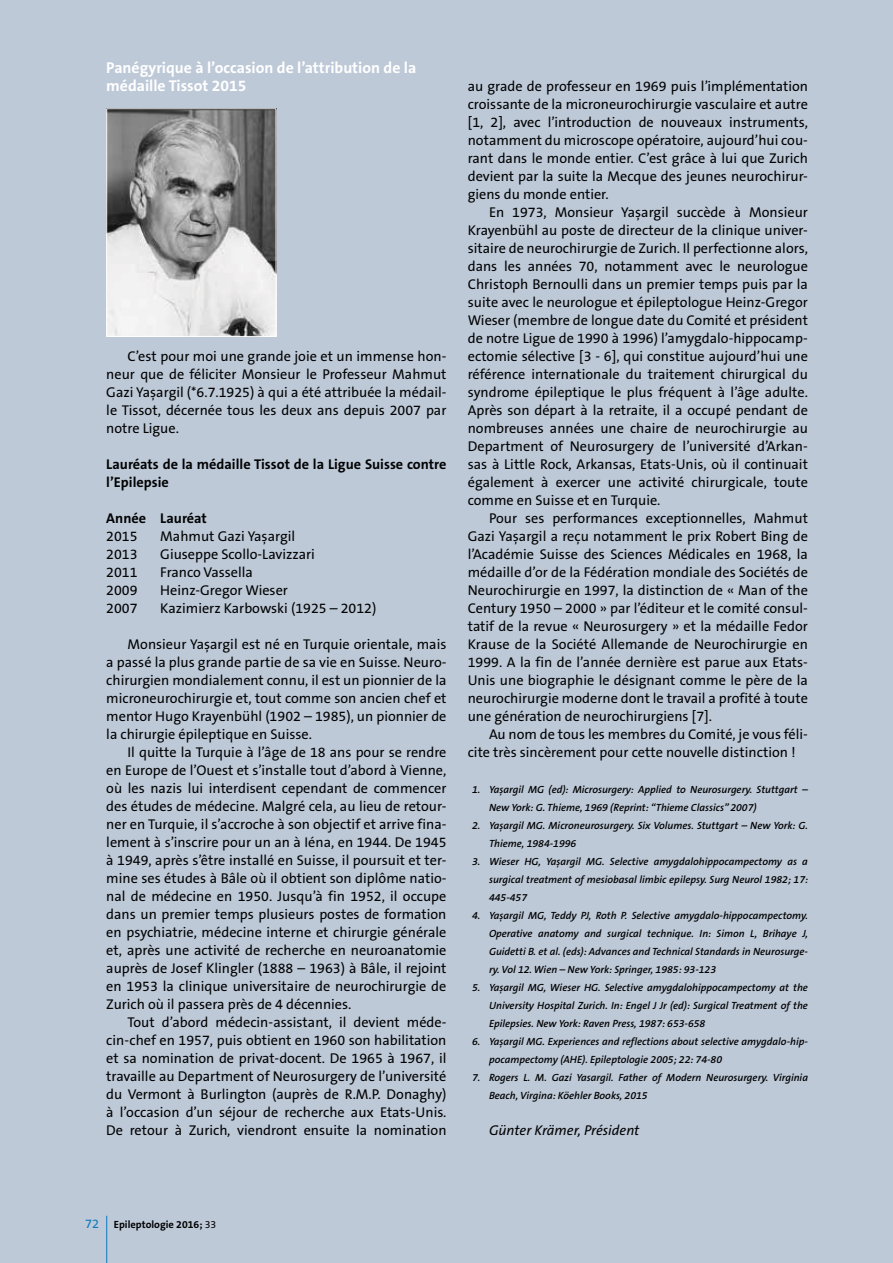
<style>
.page{position:relative;width:893px;height:1263px;background:#fff}
.page>*{position:absolute;margin:0;border:0;box-sizing:border-box;transform-origin:0 0}
.t1{font:700 15.75px/18px "The Sans B W7";color:#fff}
.t2{font:14.25px/18px "The Sans B W5 Plain";color:#010202;text-align:justify}
.t3{font:700 14.25px/18px "The Sans B W7";color:#010202}
.t4{font:italic 14.25px "The Sans B W5 Plain";color:#010202}
.t5{font:italic 600 10.5px/18px "The Sans B W6";color:#010202}
.t6{font:700 10.5px "The Sans B W7";color:#010202}
.s1{font-family:"The Sans B W5 Plain";font-weight:400;font-size:12.75px;color:#0c7abe}
.s2{font-family:"The Sans B W5 Plain";font-weight:400}
</style>
<div class="page">
<div style="left:0;top:0;width:892px;height:1263px;background:#bec9d8"></div>
<hr style="left:106px;top:1216px;width:1px;height:47px;background:#0c7abe">
<img style="left:108px;top:110px;width:166px;height:225px">
<div style="left:106px;top:108px;width:170px;height:229px;border:1px solid #fff"></div>
<p class="t1" style="left:106px;top:60px;width:311px">Panégyrique à l’occasion de l’attribution de la médaille Tissot 2015</p>
<p class="t2" style="left:106px;top:349px;width:342px;text-indent:21px">C’est pour moi une grande joie et un immense hon&shy;neur que de féliciter Monsieur le Professeur Mahmut Gazi Yaşargil (*6.7.1925) à qui a été attribuée la médail&shy;le Tissot, décernée tous les deux ans depuis 2007 par notre Ligue.</p>
<p class="t3" style="left:106px;top:457px;width:342px">Lauréats de la médaille Tissot de la Ligue Suisse contre l’Epilepsie</p>
<p class="t3" style="left:106px;top:511px;width:102px">Année Lauréat</p>
<p class="t2" style="left:106px;top:529px;width:33px">2015</p>
<p class="t2" style="left:160px;top:529px;width:136px">Mahmut Gazi Yaşargil</p>
<p class="t2" style="left:106px;top:547px;width:33px">2013</p>
<p class="t2" style="left:160px;top:547px;width:156px">Giuseppe Scollo-Lavizzari</p>
<p class="t2" style="left:106px;top:565px;width:33px">2011</p>
<p class="t2" style="left:160px;top:565px;width:94px">Franco Vassella</p>
<p class="t2" style="left:106px;top:582px;width:33px">2009</p>
<p class="t2" style="left:160px;top:582px;width:129px">Heinz-Gregor Wieser</p>
<p class="t2" style="left:106px;top:600px;width:33px">2007</p>
<p class="t2" style="left:160px;top:600px;width:218px">Kazimierz Karbowski (1925 – 2012)</p>
<p class="t2" style="left:106px;top:636px;width:342px;text-indent:21px">Monsieur Yaşargil est né en Turquie orientale, mais a passé la plus grande partie de sa vie en Suisse. Neuro&shy;chirurgien mondialement connu, il est un pionnier de la microneurochirurgie et, tout comme son ancien chef et mentor Hugo Krayenbühl (1902 – 1985), un pionnier de la chirurgie épileptique en Suisse.</p>
<p class="t2" style="left:106px;top:744px;width:342px;text-indent:21px">Il quitte la Turquie à l’âge de 18 ans pour se rendre en Europe de l’Ouest et s’installe tout d’abord à Vienne, où les nazis lui interdisent cependant de commencer des études de médecine. Malgré cela, au lieu de retour&shy;ner en Turquie, il s’accroche à son objectif et arrive fina&shy;lement à s’inscrire pour un an à Iéna, en 1944. De 1945 à 1949, après s’être installé en Suisse, il poursuit et ter&shy;mine ses études à Bâle où il obtient son diplôme natio&shy;nal de médecine en 1950. Jusqu’à fin 1952, il occupe dans un premier temps plusieurs postes de formation en psychiatrie, médecine interne et chirurgie générale et, après une activité de recherche en neuroanatomie auprès de Josef Klingler (1888 – 1963) à Bâle, il rejoint en 1953 la clinique universitaire de neurochirurgie de Zurich où il passera près de 4 décennies.</p>
<p class="t2" style="left:106px;top:1014px;width:342px;text-indent:21px">Tout d’abord médecin-assistant, il devient méde&shy;cin-chef en 1957, puis obtient en 1960 son habilitation et sa nomination de privat-docent. De 1965 à 1967, il travaille au Department of Neurosurgery de l’université du Vermont à Burlington (auprès de R.M.P. Donaghy) à l’occasion d’un séjour de recherche aux Etats-Unis.<br>De retour à Zurich, viendront ensuite la nomination</p>
<p class="t2" style="left:468px;top:79px;width:342px">au grade de professeur en 1969 puis l’implémentation croissante de la microneurochirurgie vasculaire et autre [1, 2], avec l’introduction de nouveaux instruments, notamment du microscope opératoire, aujourd’hui cou&shy;rant dans le monde entier. C’est grâce à lui que Zurich devient par la suite la Mecque des jeunes neurochirur&shy;giens du monde entier.</p>
<p class="t2" style="left:468px;top:205px;width:342px;text-indent:21px">En 1973, Monsieur Yaşargil succède à Monsieur Krayenbühl au poste de directeur de la clinique univer&shy;sitaire de neurochirurgie de Zurich. Il perfectionne alors, dans les années 70, notamment avec le neurologue Christoph Bernoulli dans un premier temps puis par la suite avec le neurologue et épileptologue Heinz-Gregor Wieser (membre de longue date du Comité et président de notre Ligue de 1990 à 1996) l’amygdalo-hippocamp&shy;ectomie sélective [3 - 6], qui constitue aujourd’hui une référence internationale du traitement chirurgical du syndrome épileptique le plus fréquent à l’âge adulte.<br>Après son départ à la retraite, il a occupé pendant de nombreuses années une chaire de neurochirurgie au Department of Neurosurgery de l’université d’Arkan&shy;sas à Little Rock, Arkansas, Etats-Unis, où il continuait également à exercer une activité chirurgicale, toute comme en Suisse et en Turquie.</p>
<p class="t2" style="left:468px;top:510px;width:342px;text-indent:21px">Pour ses performances exceptionnelles, Mahmut Gazi Yaşargil a reçu notamment le prix Robert Bing de l’Académie Suisse des Sciences Médicales en 1968, la médaille d’or de la Fédération mondiale des Sociétés de Neurochirurgie en 1997, la distinction de « Man of the Century 1950 – 2000 » par l’éditeur et le comité consul&shy;tatif de la revue « Neurosurgery » et la médaille Fedor Krause de la Société Allemande de Neurochirurgie en 1999. A la fin de l’année dernière est parue aux Etats-Unis une biographie le désignant comme le père de la neurochirurgie moderne dont le travail a profité à toute une génération de neurochirurgiens [7].</p>
<p class="t2" style="left:468px;top:726px;width:342px;text-indent:21px">Au nom de tous les membres du Comité, je vous féli&shy;cite très sincèrement pour cette nouvelle distinction !</p>
<p class="t5" style="left:489px;top:782px;width:320px;text-indent:-17px">1. Yaşargil MG (ed): Microsurgery: Applied to Neurosurgery. Stuttgart –<br>New York: G. Thieme, 1969 (Reprint: “Thieme Classics” 2007)</p>
<p class="t5" style="left:489px;top:818px;width:320px;text-indent:-17px">2. Yaşargil MG. Microneurosurgery. Six Volumes. Stuttgart – New York: G.<br>Thieme, 1984-1996</p>
<p class="t5" style="left:489px;top:854px;width:320px;text-align:justify;text-indent:-17px">3. Wieser HG, Yaşargil MG. Selective amygdalohippocampectomy as a surgical treatment of mesiobasal limbic epilepsy. Surg Neurol 1982; 17:<br>445-457</p>
<p class="t5" style="left:489px;top:908px;width:320px;text-align:justify;text-indent:-17px">4. Yaşargil MG, Teddy PJ, Roth P. Selective amygdalo-hippocampectomy.<br>Operative anatomy and surgical technique. In: Simon L, Brihaye J, Guidetti B. et al. (eds): Advances and Technical Standards in Neurosurge&shy;ry. Vol 12. Wien – New York: Springer, 1985: 93-123</p>
<p class="t5" style="left:489px;top:979px;width:320px;text-align:justify;text-indent:-17px">5. Yaşargil MG, Wieser HG. Selective amygdalohippocampectomy at the University Hospital Zurich. In: Engel J Jr (ed): Surgical Treatment of the Epilepsies. New York: Raven Press, 1987: 653-658</p>
<p class="t5" style="left:489px;top:1033px;width:320px;text-indent:-17px">6. Yaşargil MG. Experiences and reflections about selective amygdalo-hip&shy;pocampectomy (AHE). Epileptologie 2005; 22: 74-80</p>
<p class="t5" style="left:489px;top:1069px;width:320px;text-indent:-17px">7. Rogers L. M. Gazi Yasargil. Father of Modern Neurosurgery. Virginia<br>Beach, Virgina: Köehler Books, 2015</p>
<p class="t4" style="left:489px;top:1122px;width:152px">Günter Krämer, Président</p>
<p class="t6" style="left:85px;top:1220px;width:133px"><span class="s1">72</span> Epileptologie 2016; <span class="s2">33</span></p>
</div>
